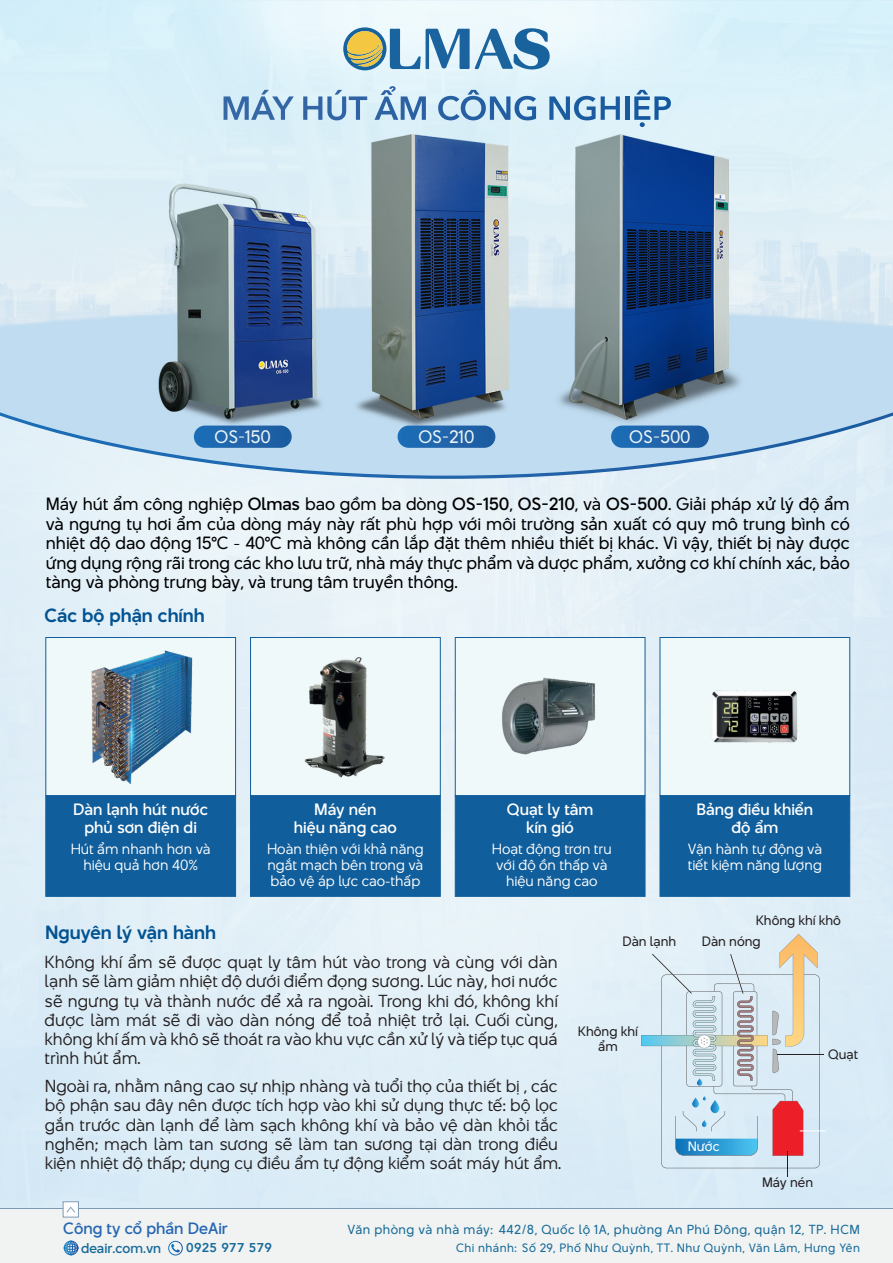
<style>
.page{position:relative;width:893px;height:1263px;background:#fff}
.page>*{position:absolute;margin:0;border:0;box-sizing:border-box;transform-origin:0 0}
.t1{font:17.55px "BT Beau Sans Bold";color:#035392}
.t2{font:16.5px "BT Beau Sans Regular";letter-spacing:-.005em;color:#ebf4f6}
.t3{font:16.2px/19.5px "BT Beau Sans Regular";color:#000001;text-align:justify}
.t4{font:15.9px/19px "BT Beau Sans Light";color:#231f20}
.t5{font:15px/18px "BT Beau Sans Medium";color:#fff;text-align:center}
.t6{font:15px "BT Beau Sans Medium";color:#2667b3}
.t7{font:13.5px/16.2px "BT Beau Sans Light";color:#fff;text-align:center}
.t8{font:12.75px "BT Beau Sans Medium";color:#166a99}
.t9{font:800 12.75px "Avenir";letter-spacing:.02em;color:#166a99}
.t10{font:12.45px/15.5px "BT Beau Sans Regular";color:#231f20;text-align:center}
.t11{font:12.45px "BT Beau Sans Regular";color:#fff}
.t12{font:12px "BT Beau Sans Regular";letter-spacing:.04em;color:#166a99}
.t13{font:11.1px "BT Beau Sans Regular";letter-spacing:.04em;color:#166a99}
.s1{font-family:"BT Beau Sans Medium"}
</style>
<div class="page">
<img style="left:0;top:479px;width:893px;height:729px">
<img style="left:0;top:0;width:893px;height:476px">
<hr style="left:777px;top:1054px;width:47px;height:1px;background:#231f20">
<svg style="left:641px;top:934px;width:179px;height:243px"></svg>
<div style="left:45px;top:637px;width:191px;height:159px;background:#eff9f9;border:1px solid #105e9c"></div>
<div style="left:45px;top:795px;width:191px;height:102px;background:#105e9c;border:1px solid #105e9c"></div>
<img style="left:91px;top:650px;width:102px;height:134px">
<div style="left:250px;top:637px;width:191px;height:159px;background:#eff9f9;border:1px solid #105e9c"></div>
<div style="left:250px;top:795px;width:191px;height:102px;background:#105e9c;border:1px solid #105e9c"></div>
<img style="left:305px;top:657px;width:80px;height:120px">
<div style="left:455px;top:637px;width:190px;height:159px;background:#eff9f9;border:1px solid #105e9c"></div>
<div style="left:455px;top:795px;width:190px;height:102px;background:#105e9c;border:1px solid #105e9c"></div>
<img style="left:501px;top:677px;width:95px;height:78px">
<div style="left:660px;top:637px;width:190px;height:159px;background:#eff9f9;border:1px solid #105e9c"></div>
<div style="left:660px;top:795px;width:190px;height:102px;background:#105e9c;border:1px solid #105e9c"></div>
<img style="left:711px;top:690px;width:87px;height:53px">
<svg style="left:343px;top:27px;width:208px;height:44px"></svg>
<svg style="left:224px;top:90px;width:70px;height:30px"></svg>
<svg style="left:303px;top:90px;width:64px;height:30px"></svg>
<svg style="left:375px;top:86px;width:51px;height:34px"></svg>
<svg style="left:438px;top:90px;width:98px;height:30px"></svg>
<svg style="left:549px;top:96px;width:71px;height:24px"></svg>
<hr style="left:625px;top:96px;width:4px;height:24px;background:#18599f">
<svg style="left:634px;top:90px;width:37px;height:37px"></svg>
<div style="left:194px;top:426px;width:98px;height:22px;background:#1e65ab;border-radius:11px"></div>
<div style="left:398px;top:426px;width:97px;height:22px;background:#1e65ab;border-radius:11px"></div>
<div style="left:611px;top:426px;width:98px;height:22px;background:#1e65ab;border-radius:11px"></div>
<div style="left:0;top:1209px;width:893px;height:54px;background:#f1f3f2"></div>
<div style="left:63px;top:1201px;width:16px;height:16px;background:#fff;border:1px solid #7e9ab8"></div>
<svg style="left:66px;top:1206px;width:9px;height:6px"></svg>
<svg style="left:171px;top:1244px;width:9px;height:8px"></svg>
<div style="left:168px;top:1241px;width:15px;height:14px;border:1px solid #fff;border-radius:50%"></div>
<div style="left:64px;top:1241px;width:14px;height:14px;border:1px solid #fff;border-radius:50%"></div>
<div style="left:64px;top:1244px;width:14px;height:8px;border:1px solid #fff;border-radius:50%"></div>
<div style="left:67px;top:1241px;width:8px;height:14px;border:1px solid #fff;border-radius:50%"></div>
<div style="left:64px;top:1246px;width:14px;height:3px;border:1px solid #fff;border-radius:50%"></div>
<div style="left:70px;top:1241px;width:3px;height:14px;border:1px solid #fff;border-radius:50%"></div>
<p class="t2" style="left:214px;top:425px;width:58px">OS-150</p>
<p class="t2" style="left:418px;top:425px;width:58px">OS-210</p>
<p class="t2" style="left:629px;top:425px;width:63px">OS-500</p>
<p class="t3" style="left:46px;top:494px;width:805px">Máy hút ẩm công nghiệp <span class="s1">Olmas</span> bao gồm ba dòng <span class="s1">OS-150</span>, <span class="s1">OS-210</span>, và <span class="s1">OS-500</span>. Giải pháp xử lý độ ẩm và ngưng tụ hơi ẩm của dòng máy này rất phù hợp với môi trường sản xuất có quy mô trung bình có nhiệt độ dao động 15°C - 40°C mà không cần lắp đặt thêm nhiều thiết bị khác. Vì vậy, thiết bị này được ứng dụng rộng rãi trong các kho lưu trữ, nhà máy thực phẩm và dược phẩm, xưởng cơ khí chính xác, bảo tàng và phòng trưng bày, và trung tâm truyền thông.</p>
<p class="t1" style="left:45px;top:602px;width:162px">Các bộ phận chính</p>
<p class="t5" style="left:73px;top:801px;width:136px">Dàn lạnh hút nước phủ sơn điện di</p>
<p class="t7" style="left:71px;top:841px;width:142px">Hút ẩm nhanh hơn và hiệu quả hơn 40%</p>
<p class="t1" style="left:45px;top:919px;width:172px">Nguyên lý vận hành</p>
<p class="t5" style="left:294px;top:801px;width:104px">Máy nén<br>hiệu năng cao</p>
<p class="t7" style="left:267px;top:841px;width:158px;text-align:justify">Hoàn thiện với khả năng ngắt mạch bên trong và bảo vệ áp lực cao-thấp</p>
<p class="t5" style="left:507px;top:801px;width:88px">Quạt ly tâm kín gió</p>
<p class="t7" style="left:492px;top:841px;width:122px">Hoạt động trơn tru với độ ồn thấp và hiệu năng cao</p>
<p class="t5" style="left:696px;top:801px;width:118px">Bảng điều khiển độ ẩm</p>
<p class="t7" style="left:688px;top:841px;width:136px;text-align:left">Vận hành tự động và tiết kiệm năng lượng</p>
<p class="t10" style="left:756px;top:913px;width:87px">Không khí khô</p>
<p class="t10" style="left:623px;top:933px;width:55px">Dàn lạnh</p>
<p class="t10" style="left:702px;top:933px;width:60px">Dàn nóng</p>
<p class="t4" style="left:45px;top:953px;width:515px;text-align:justify">Không khí ẩm sẽ được quạt ly tâm hút vào trong và cùng với dàn lạnh sẽ làm giảm nhiệt độ dưới điểm đọng sương. Lúc này, hơi nước sẽ ngưng tụ và thành nước để xả ra ngoài. Trong khi đó, không khí được làm mát sẽ đi vào dàn nóng để toả nhiệt trở lại. Cuối cùng, không khí ấm và khô sẽ thoát ra vào khu vực cần xử lý và tiếp tục quá trình hút ẩm.</p>
<p class="t4" style="left:45px;top:1077px;width:518px">Ngoài ra, nhằm nâng cao sự nhịp nhàng và tuổi thọ của thiết bị , các bộ phận sau đây nên được tích hợp vào khi sử dụng thực tế: bộ lọc gắn trước dàn lạnh để làm sạch không khí và bảo vệ dàn khỏi tắc nghẽn; mạch làm tan sương sẽ làm tan sương tại dàn trong điều kiện nhiệt độ thấp; dụng cụ điều ẩm tự động kiểm soát máy hút ẩm.</p>
<p class="t10" style="left:578px;top:1023px;width:61px">Không khí ẩm</p>
<p class="t11" style="left:688px;top:1137px;width:34px">Nước</p>
<p class="t10" style="left:828px;top:1046px;width:31px">Quạt</p>
<p class="t10" style="left:762px;top:1174px;width:53px">Máy nén</p>
<p class="t6" style="left:63px;top:1217px;width:166px">Công ty cổ phần DeAir</p>
<p class="t12" style="left:347px;top:1220px;width:514px">Văn phòng và nhà máy: 442/8, Quốc lộ 1A, phường An Phú Đông, quận 12, TP. HCM</p>
<p class="t8" style="left:81px;top:1238px;width:82px">deair.com.vn</p>
<p class="t9" style="left:186px;top:1238px;width:87px">0925 977 579</p>
<p class="t13" style="left:456px;top:1239px;width:406px">Chi nhánh: Số 29, Phố Như Quỳnh, TT. Như Quỳnh, Văn Lâm, Hưng Yên</p>
</div>
